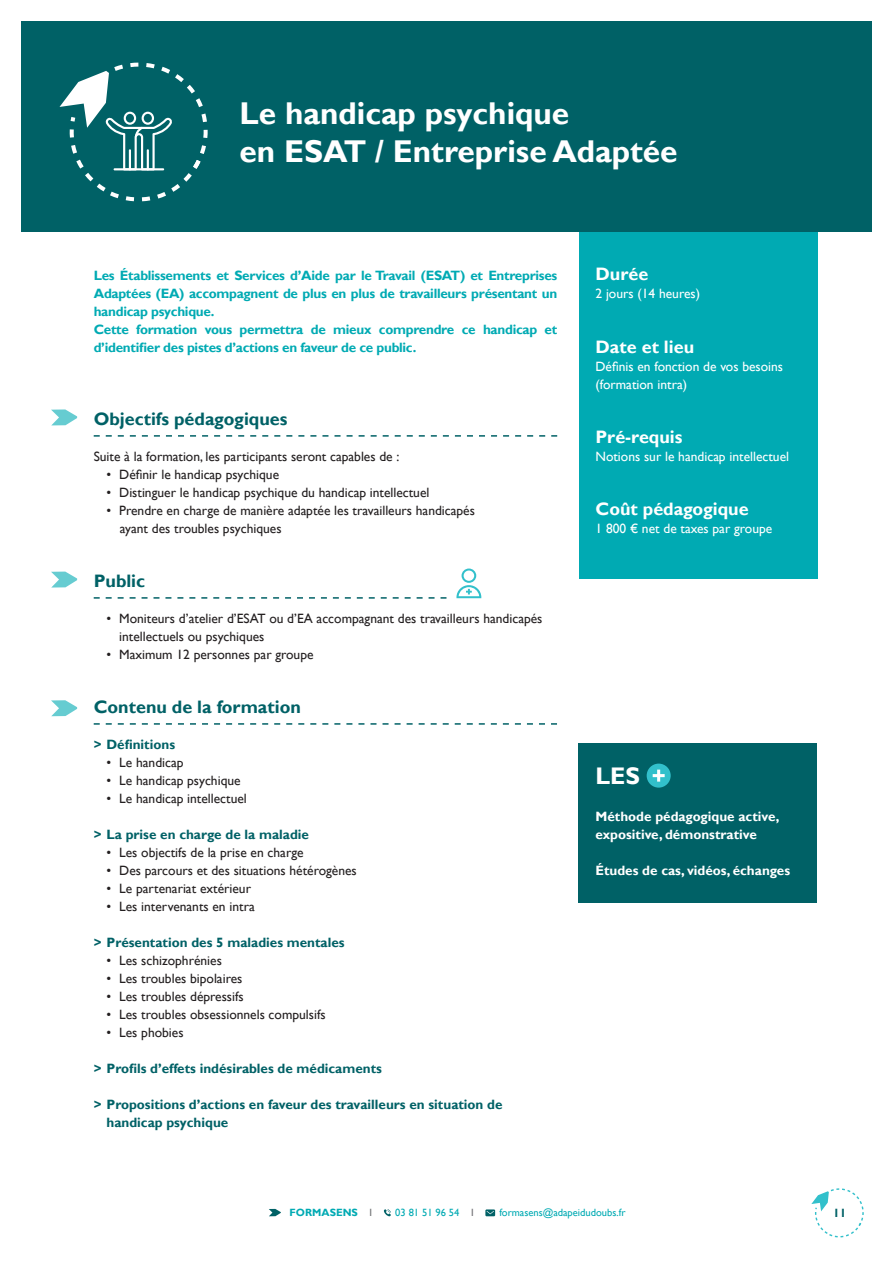
<style>
.page{position:relative;width:893px;height:1263px;background:#fff}
.page>*{position:absolute;margin:0;border:0;box-sizing:border-box;transform-origin:0 0}
.t1{font:700 31.5px/37.8px "Gill Sans";color:#fff}
.t2{font:700 24px "Gill Sans";color:#fff}
.t3{font:700 18px "Gill Sans";color:#006166}
.t4{font:700 18px "Gill Sans";color:#fff}
.t5{font:13.5px/18px "Gill Sans";color:#231f20}
.t6{font:700 13.5px/18px "Gill Sans";letter-spacing:-.02em;color:#00aab3}
.t7{font:700 13.5px/18px "Gill Sans";color:#006166}
.t8{font:13.5px/18px "Gill Sans";color:#fff}
.t9{font:700 13.5px/18px "Gill Sans";color:#fff}
.t10{font:700 12px "Gill Sans";color:#006166}
.t11{font:10.5px "Gill Sans";color:#00aab3}
.t12{font:700 10.5px "Gill Sans";color:#00aab3}
.s1{font-weight:400;color:#6c6d70}
.s2{color:#6c6d70}
</style>
<div class="page">
<div style="left:21px;top:21px;width:851px;height:211px;background:#006166"></div>
<svg style="left:811px;top:1188px;width:53px;height:49px"></svg>
<svg style="left:269px;top:1209px;width:12px;height:7px"></svg>
<svg style="left:384px;top:1209px;width:7px;height:7px"></svg>
<svg style="left:485px;top:1209px;width:10px;height:7px"></svg>
<svg style="left:456px;top:568px;width:25px;height:30px"></svg>
<svg style="left:60px;top:63px;width:148px;height:138px"></svg>
<hr style="left:114px;top:168px;width:50px;height:2px;background:#fff">
<div style="left:578px;top:743px;width:239px;height:160px;background:#006166"></div>
<div style="left:579px;top:232px;width:238px;height:346px;background:#00aab3"></div>
<svg style="left:94px;top:435px;width:463px;height:2px"></svg>
<svg style="left:94px;top:597px;width:352px;height:2px"></svg>
<svg style="left:94px;top:723px;width:463px;height:2px"></svg>
<div style="left:647px;top:764px;width:24px;height:24px;background:#32c0cb;border-radius:50%"></div>
<svg style="left:653px;top:770px;width:12px;height:12px"></svg>
<svg style="left:51px;top:409px;width:26px;height:16px"></svg>
<svg style="left:51px;top:572px;width:26px;height:15px"></svg>
<svg style="left:51px;top:700px;width:26px;height:16px"></svg>
<h1 class="t1" style="left:240px;top:95px;width:440px">Le handicap psychique<br>en ESAT / Entreprise Adaptée</h1>
<p class="t6" style="left:94px;top:267px;width:465px">Les Établissements et Services d’Aide par le Travail (ESAT) et Entreprises Adaptées (EA) accompagnent de plus en plus de travailleurs présentant un handicap psychique.<br>Cette formation vous permettra de mieux comprendre ce handicap et d’identifier des pistes d’actions en faveur de ce public.</p>
<h3 class="t4" style="left:595px;top:264px;width:54px">Durée</h3>
<p class="t8" style="left:595px;top:285px;width:106px">2 jours (14 heures)</p>
<h3 class="t4" style="left:595px;top:336px;width:100px">Date et lieu</h3>
<p class="t8" style="left:595px;top:357px;width:189px">Définis en fonction de vos besoins (formation intra)</p>
<h3 class="t4" style="left:595px;top:426px;width:88px">Pré-requis</h3>
<p class="t8" style="left:595px;top:447px;width:195px">Notions sur le handicap intellectuel</p>
<h3 class="t4" style="left:595px;top:498px;width:155px">Coût pédagogique</h3>
<p class="t8" style="left:595px;top:519px;width:178px">1 800 € net de taxes par groupe</p>
<h3 class="t3" style="left:94px;top:408px;width:195px">Objectifs pédagogiques</h3>
<p class="t5" style="left:94px;top:447px;width:307px">Suite à la formation, les participants seront capables de :</p>
<p class="t5" style="left:106px;top:465px;width:174px">• Définir le handicap psychique</p>
<p class="t5" style="left:106px;top:483px;width:324px">• Distinguer le handicap psychique du handicap intellectuel</p>
<p class="t5" style="left:120px;top:501px;width:356px;text-indent:-14px">• Prendre en charge de manière adaptée les travailleurs handicapés ayant des troubles psychiques</p>
<h3 class="t3" style="left:94px;top:570px;width:53px">Public</h3>
<p class="t5" style="left:119px;top:609px;width:425px;text-indent:-13px">• Moniteurs d’atelier d’ESAT ou d’EA accompagnant des travailleurs handicapés intellectuels ou psychiques</p>
<p class="t5" style="left:106px;top:645px;width:209px">• Maximum 12 personnes par groupe</p>
<h3 class="t3" style="left:94px;top:696px;width:209px">Contenu de la formation</h3>
<p class="t7" style="left:94px;top:735px;width:83px">&gt; Définitions</p>
<p class="t5" style="left:106px;top:753px;width:78px">• Le handicap</p>
<p class="t5" style="left:106px;top:771px;width:136px">• Le handicap psychique</p>
<p class="t5" style="left:106px;top:789px;width:142px">• Le handicap intellectuel</p>
<p class="t7" style="left:94px;top:825px;width:217px">&gt; La prise en charge de la maladie</p>
<p class="t5" style="left:106px;top:843px;width:199px">• Les objectifs de la prise en charge</p>
<p class="t5" style="left:106px;top:861px;width:252px">• Des parcours et des situations hétérogènes</p>
<p class="t5" style="left:106px;top:879px;width:146px">• Le partenariat extérieur</p>
<p class="t5" style="left:106px;top:897px;width:150px">• Les intervenants en intra</p>
<p class="t7" style="left:94px;top:933px;width:252px">&gt; Présentation des 5 maladies mentales</p>
<p class="t5" style="left:106px;top:951px;width:117px">• Les schizophrénies</p>
<p class="t5" style="left:106px;top:969px;width:137px">• Les troubles bipolaires</p>
<p class="t5" style="left:106px;top:987px;width:139px">• Les troubles dépressifs</p>
<p class="t5" style="left:106px;top:1005px;width:221px">• Les troubles obsessionnels compulsifs</p>
<p class="t5" style="left:106px;top:1023px;width:79px">• Les phobies</p>
<p class="t7" style="left:94px;top:1059px;width:290px">&gt; Profils d’effets indésirables de médicaments</p>
<p class="t7" style="left:106px;top:1095px;width:398px;text-indent:-13px">&gt; Propositions d’actions en faveur des travailleurs en situation de handicap psychique</p>
<h2 class="t2" style="left:595px;top:762px;width:46px">LES</h2>
<p class="t9" style="left:595px;top:807px;width:185px">Méthode pédagogique active, expositive, démonstrative</p>
<p class="t9" style="left:595px;top:861px;width:196px">Études de cas, vidéos, échanges</p>
<p class="t12" style="left:290px;top:1206px;width:84px">FORMASENS <span class="s1">I</span></p>
<p class="t11" style="left:395px;top:1207px;width:80px">03 81 51 96 54 <span class="s2">I</span></p>
<p class="t11" style="left:499px;top:1207px;width:128px">formasens@adapeidudoubs.fr</p>
<p class="t10" style="left:833px;top:1205px;width:15px">11</p>
</div>
